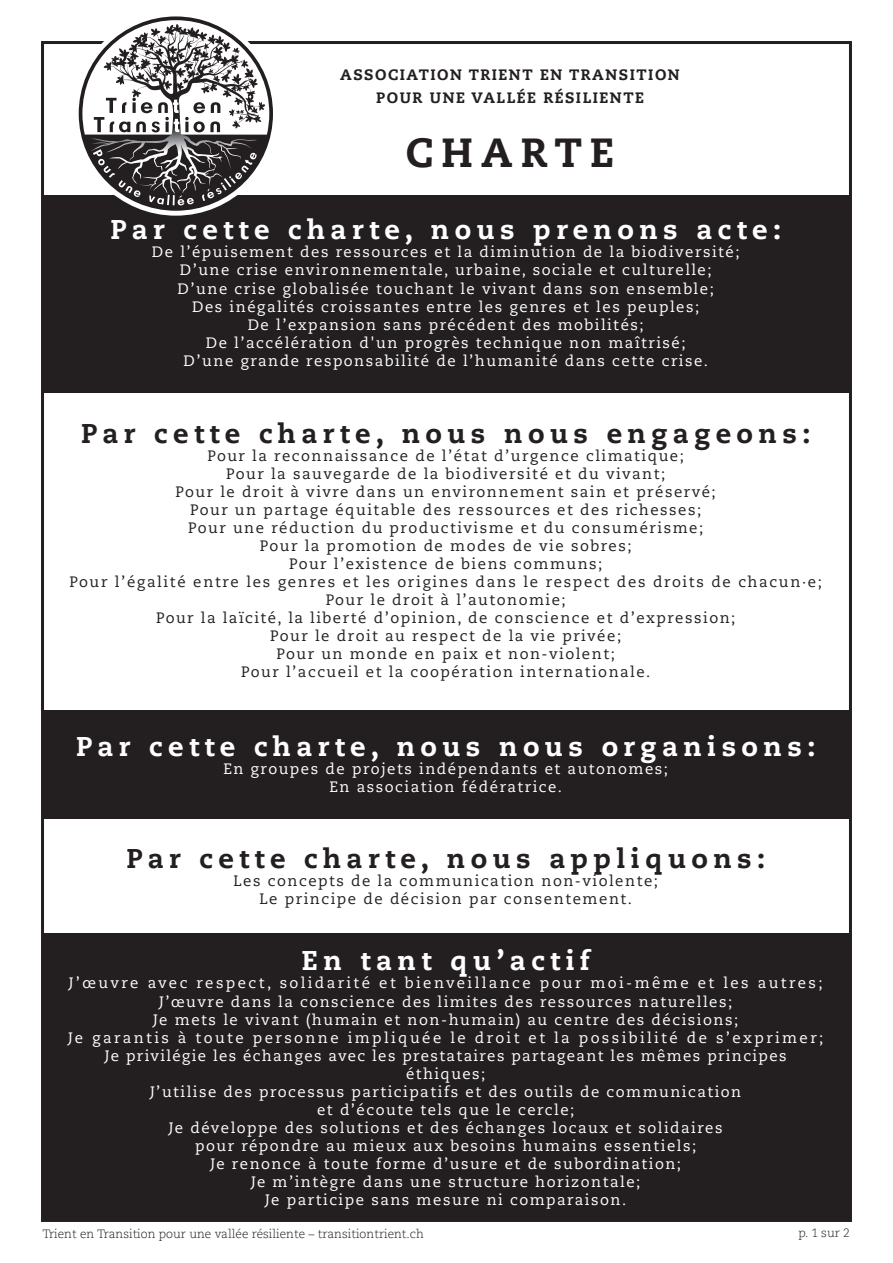
<style>
.page{position:relative;width:893px;height:1263px;background:#fff}
.page>*{position:absolute;margin:0;border:0;box-sizing:border-box;transform-origin:0 0}
.t1{font:800 40.5px "Caecilia LT Std";letter-spacing:.2em;color:#231f20}
.t2{font:800 27px "Caecilia LT Std";letter-spacing:.2em;color:#fff}
.t3{font:800 27px "Caecilia LT Std";letter-spacing:.2em;color:#231f20}
.t4{font:15px/18px "Caecilia LT Std";letter-spacing:.1em;color:#fff;text-align:center}
.t5{font:15px/18px "Caecilia LT Std";letter-spacing:.1em;color:#231f20;text-align:center}
.t6{font:800 15px/22.5px "Caecilia LT Std";letter-spacing:.1em;color:#231f20;text-align:center}
.t7{font:300 12px "Caecilia LT Std";color:#231f20}
</style>
<div class="page">
<div style="left:43px;top:196px;width:807px;height:197px;background:#231f20"></div>
<div style="left:43px;top:710px;width:807px;height:109px;background:#231f20"></div>
<svg style="left:79px;top:16px;width:194px;height:195px"></svg>
<div style="left:43px;top:933px;width:807px;height:287px;background:#231f20"></div>
<p class="t6" style="left:340px;top:65px;width:341px">ASSOCIATION TRIENT EN TRANSITION<br>POUR UNE VALLÉE RÉSILIENTE</p>
<h1 class="t1" style="left:406px;top:136px;width:210px">CHARTE</h1>
<h2 class="t2" style="left:110px;top:219px;width:672px">Par cette charte, nous prenons acte:</h2>
<p class="t4" style="left:152px;top:244px;width:589px">De l’épuisement des ressources et la diminution de la biodiversité; D’une crise environnementale, urbaine, sociale et culturelle;<br>D’une crise globalisée touchant le vivant dans son ensemble;<br>Des inégalités croissantes entre les genres et les peuples;<br>De l’expansion sans précédent des mobilités;<br>De l’accélération d'un progrès technique non maîtrisé;<br>D’une grande responsabilité de l’humanité dans cette crise.</p>
<h2 class="t3" style="left:81px;top:422px;width:731px">Par cette charte, nous nous engageons:</h2>
<p class="t5" style="left:69px;top:448px;width:754px">Pour la reconnaissance de l’état d’urgence climatique;<br>Pour la sauvegarde de la biodiversité et du vivant;<br>Pour le droit à vivre dans un environnement sain et préservé;<br>Pour un partage équitable des ressources et des richesses;<br>Pour une réduction du productivisme et du consumérisme;<br>Pour la promotion de modes de vie sobres;<br>Pour l’existence de biens communs;<br>Pour l’égalité entre les genres et les origines dans le respect des droits de chacun·e; Pour le droit à l’autonomie;<br>Pour la laïcité, la liberté d’opinion, de conscience et d’expression;<br>Pour le droit au respect de la vie privée;<br>Pour un monde en paix et non-violent;<br>Pour l’accueil et la coopération internationale.</p>
<h2 class="t2" style="left:76px;top:735px;width:741px">Par cette charte, nous nous organisons:</h2>
<p class="t4" style="left:223px;top:761px;width:446px">En groupes de projets indépendants et autonomes;<br>En association fédératrice.</p>
<h2 class="t3" style="left:126px;top:847px;width:640px">Par cette charte, nous appliquons:</h2>
<p class="t5" style="left:233px;top:872px;width:426px">Les concepts de la communication non-violente;<br>Le principe de décision par consentement.</p>
<h2 class="t2" style="left:302px;top:950px;width:289px">En tant qu’actif</h2>
<p class="t4" style="left:68px;top:975px;width:757px">J’œuvre avec respect, solidarité et bienveillance pour moi-même et les autres; J’œuvre dans la conscience des limites des ressources naturelles;<br>Je mets le vivant (humain et non-humain) au centre des décisions;<br>Je garantis à toute personne impliquée le droit et la possibilité de s’exprimer; Je privilégie les échanges avec les prestataires partageant les mêmes principes éthiques;<br>J’utilise des processus participatifs et des outils de communication<br>et d’écoute tels que le cercle;<br>Je développe des solutions et des échanges locaux et solidaires<br>pour répondre au mieux aux besoins humains essentiels;<br>Je renonce à toute forme d’usure et de subordination;<br>Je m’intègre dans une structure horizontale;<br>Je participe sans mesure ni comparaison.</p>
<p class="t7" style="left:43px;top:1228px;width:383px">Trient en Transition pour une vallée résiliente – transitiontrient.ch</p>
<p class="t7" style="left:798px;top:1228px;width:53px">p. 1 sur 2</p>
</div>
